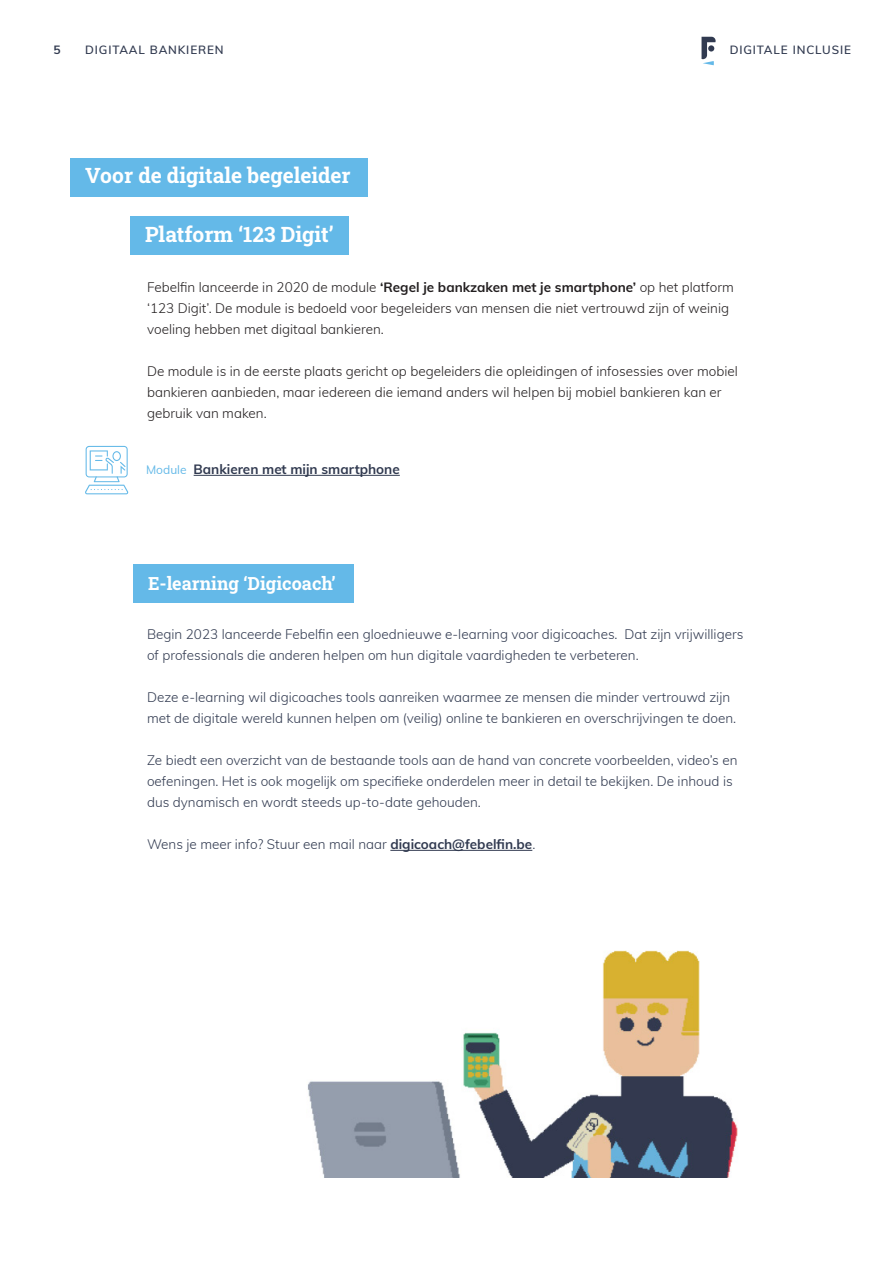
<style>
.page{position:relative;width:893px;height:1263px;background:#fff}
.page>*{position:absolute;margin:0;border:0;box-sizing:border-box;transform-origin:0 0}
.Body{font:700 21px "Roboto Slab";color:#fff}
.Body-2{font:700 18px "Roboto Slab";color:#fff}
.Body-3{font:300 13.5px/21px "Muli";color:#313a50}
.Body-4{font:300 13.5px/21px "Muli";color:#231f20}
.Body-5{font:700 13.5px "Muli";color:#313a50}
.t1{font:700 12px "Muli";color:#313a50}
.t2{font:600 11.7px "Muli";letter-spacing:.075em;color:#313a50}
.s1{font-weight:700}
.s2{font-weight:400;font-size:12px;color:#64b9e8}
</style>
<div class="page">
<svg style="left:701px;top:37px;width:15px;height:28px"></svg>
<div style="left:130px;top:217px;width:219px;height:38px;background:#64b9e8"></div>
<hr style="left:194px;top:475px;width:206px;height:1px;background:#313a50">
<svg style="left:85px;top:446px;width:43px;height:48px"></svg>
<img style="left:307px;top:950px;width:431px;height:227px">
<div style="left:70px;top:158px;width:298px;height:38px;background:#64b9e8"></div>
<div style="left:133px;top:565px;width:220px;height:38px;background:#64b9e8"></div>
<hr style="left:390px;top:850px;width:142px;height:1px;background:#313a50">
<p class="t1" style="left:53px;top:41px;width:9px">5</p>
<p class="t2" style="left:730px;top:41px;width:123px">DIGITALE INCLUSIE</p>
<p class="t2" style="left:85px;top:42px;width:140px">DIGITAAL BANKIEREN</p>
<p class="Body" style="left:85px;top:161px;width:267px">Voor de digitale begeleider</p>
<p class="Body" style="left:145px;top:220px;width:190px">Platform ‘123 Digit’</p>
<p class="Body-4" style="left:147px;top:276px;width:588px">Febelfin lanceerde in 2020 de module <span class="s1">‘Regel je bankzaken met je smartphone’</span> op het platform ‘123 Digit’. De module is bedoeld voor begeleiders van mensen die niet vertrouwd zijn of weinig voeling hebben met digitaal bankieren.</p>
<p class="Body-4" style="left:147px;top:360px;width:592px">De module is in de eerste plaats gericht op begeleiders die opleidingen of infosessies over mobiel bankieren aanbieden, maar iedereen die iemand anders wil helpen bij mobiel bankieren kan er gebruik van maken.</p>
<p class="Body-5" style="left:146px;top:460px;width:255px"><span class="s2">Module</span> Bankieren met mijn smartphone</p>
<p class="Body-2" style="left:148px;top:571px;width:189px">E-learning ‘Digicoach’</p>
<p class="Body-3" style="left:147px;top:623px;width:598px">Begin 2023 lanceerde Febelfin een gloednieuwe e-learning voor digicoaches. Dat zijn vrijwilligers of professionals die anderen helpen om hun digitale vaardigheden te verbeteren.</p>
<p class="Body-3" style="left:147px;top:686px;width:591px">Deze e-learning wil digicoaches tools aanreiken waarmee ze mensen die minder vertrouwd zijn met de digitale wereld kunnen helpen om (veilig) online te bankieren en overschrijvingen te doen.</p>
<p class="Body-3" style="left:147px;top:749px;width:592px">Ze biedt een overzicht van de bestaande tools aan de hand van concrete voorbeelden, video’s en oefeningen. Het is ook mogelijk om specifieke onderdelen meer in detail te bekijken. De inhoud is dus dynamisch en wordt steeds up-to-date gehouden.</p>
<p class="Body-3" style="left:147px;top:833px;width:390px">Wens je meer info? Stuur een mail naar <span class="s1">digicoach@febelfin.be</span>.</p>
</div>
